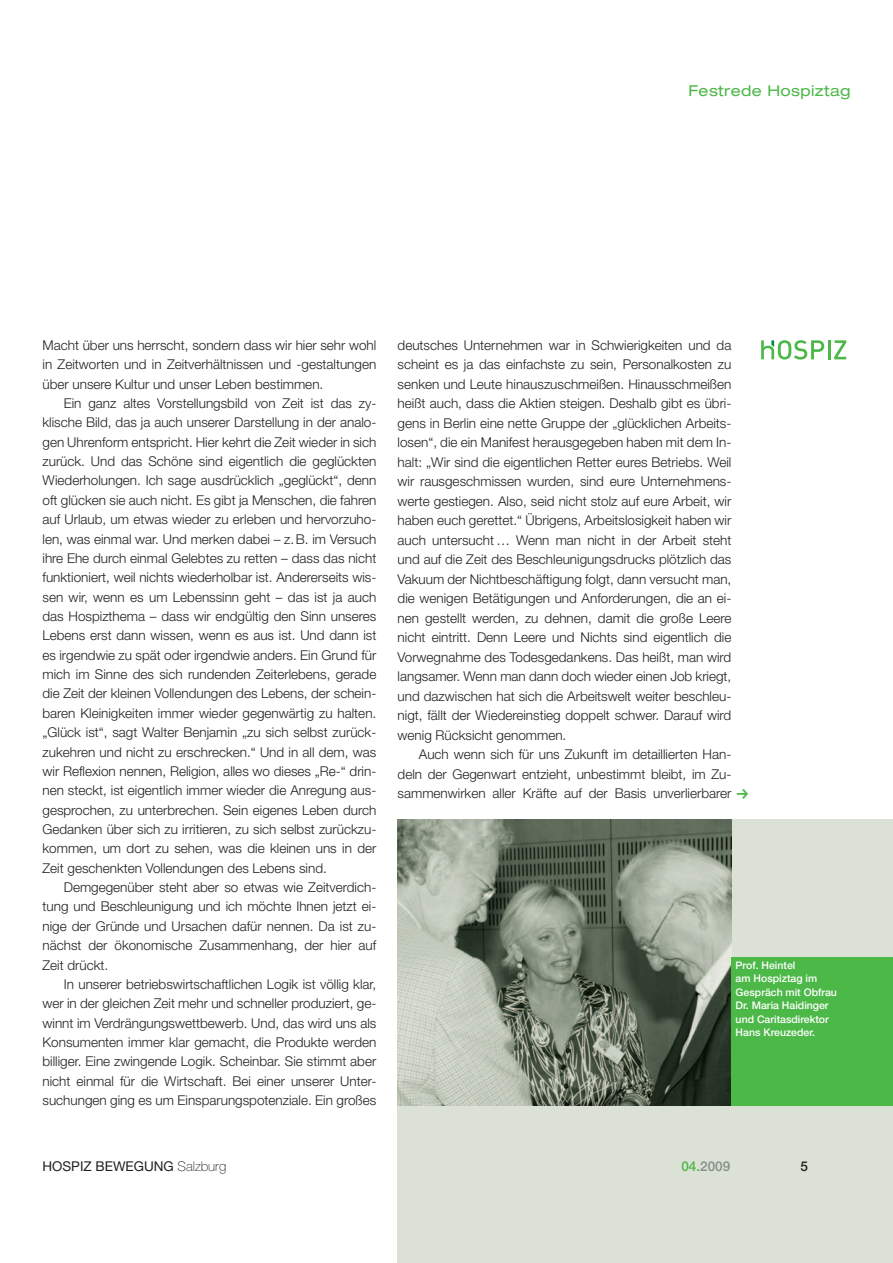
<style>
.page{position:relative;width:893px;height:1263px;background:#fff}
.page>*{position:absolute;margin:0;border:0;box-sizing:border-box;transform-origin:0 0}
.t1{font:expanded 15px "Helvetica Neue LT Std";letter-spacing:.025em;color:#4cb848}
.t2{font:300 13.5px/19.4px "Helvetica Neue LT Std";color:#231f20;text-align:justify}
.t3{font:13.5px "Helvetica Neue LT Std";color:#231f20}
.t4{font:500 13.5px "Helvetica Neue LT Std";color:#848e89}
.t5{font:500 13.5px "Helvetica Neue LT Std";color:#231f20}
.t6{font:500 10.5px/13.5px "Helvetica Neue LT Std";color:#fff}
.s1{font-weight:100}
.s2{color:#4cb848}
</style>
<div class="page">
<div style="left:398px;top:820px;width:495px;height:443px;background:#dbe1d4"></div>
<svg style="left:761px;top:340px;width:85px;height:20px"></svg>
<img style="left:398px;top:820px;width:333px;height:286px">
<div style="left:731px;top:957px;width:162px;height:149px;background:#4cb848"></div>
<p class="t1" style="left:688px;top:85px;width:163px">Festrede Hospiztag</p>
<p class="t2" style="left:43px;top:337px;width:335px">Macht über uns herrscht, sondern dass wir hier sehr wohl in Zeitworten und in Zeitverhältnissen und -gestaltungen über unsere Kultur und unser Leben bestimmen.</p>
<p class="t2" style="left:43px;top:395px;width:335px;text-indent:21px">Ein ganz altes Vorstellungsbild von Zeit ist das zy&shy;klische Bild, das ja auch unserer Darstellung in der analo&shy;gen Uhrenform entspricht. Hier kehrt die Zeit wieder in sich zurück. Und das Schöne sind eigentlich die geglückten Wiederholungen. Ich sage ausdrücklich „geglückt“, denn oft glücken sie auch nicht. Es gibt ja Menschen, die fahren auf Urlaub, um etwas wieder zu erleben und hervorzuho&shy;len, was einmal war. Und merken dabei – z.B. im Versuch ihre Ehe durch einmal Gelebtes zu retten – dass das nicht funktioniert, weil nichts wiederholbar ist. Andererseits wis&shy;sen wir, wenn es um Lebenssinn geht – das ist ja auch das Hospizthema – dass wir endgültig den Sinn unseres Lebens erst dann wissen, wenn es aus ist. Und dann ist es irgendwie zu spät oder irgendwie anders. Ein Grund für mich im Sinne des sich rundenden Zeiterlebens, gerade die Zeit der kleinen Vollendungen des Lebens, der schein&shy;baren Kleinigkeiten immer wieder gegenwärtig zu halten. „Glück ist“, sagt Walter Benjamin „zu sich selbst zurück&shy;zukehren und nicht zu erschrecken.“ Und in all dem, was wir Reflexion nennen, Religion, alles wo dieses „Re-“ drin&shy;nen steckt, ist eigentlich immer wieder die Anregung aus&shy;gesprochen, zu unterbrechen. Sein eigenes Leben durch Gedanken über sich zu irritieren, zu sich selbst zurückzu&shy;kommen, um dort zu sehen, was die kleinen uns in der Zeit geschenkten Vollendungen des Lebens sind.</p>
<p class="t2" style="left:43px;top:879px;width:335px;text-indent:21px">Demgegenüber steht aber so etwas wie Zeitverdich&shy;tung und Beschleunigung und ich möchte Ihnen jetzt ei&shy;nige der Gründe und Ursachen dafür nennen. Da ist zu&shy;nächst der ökonomische Zusammenhang, der hier auf Zeit drückt.</p>
<p class="t2" style="left:43px;top:976px;width:335px;text-indent:21px">In unserer betriebswirtschaftlichen Logik ist völlig klar, wer in der gleichen Zeit mehr und schneller produziert, ge&shy;winnt im Verdrängungswettbewerb. Und, das wird uns als Konsumenten immer klar gemacht, die Produkte werden billiger. Eine zwingende Logik. Scheinbar. Sie stimmt aber nicht einmal für die Wirtschaft. Bei einer unserer Unter&shy;suchungen ging es um Einsparungspotenziale. Ein großes</p>
<p class="t2" style="left:398px;top:337px;width:335px">deutsches Unternehmen war in Schwierigkeiten und da scheint es ja das einfachste zu sein, Personalkosten zu senken und Leute hinauszuschmeißen. Hinausschmeißen heißt auch, dass die Aktien steigen. Deshalb gibt es übri&shy;gens in Berlin eine nette Gruppe der „glücklichen Arbeits&shy;losen“, die ein Manifest herausgegeben haben mit dem In&shy;halt: „Wir sind die eigentlichen Retter eures Betriebs. Weil wir rausgeschmissen wurden, sind eure Unternehmens&shy;werte gestiegen. Also, seid nicht stolz auf eure Arbeit, wir haben euch gerettet.“ Übrigens, Arbeitslosigkeit haben wir auch untersucht … Wenn man nicht in der Arbeit steht und auf die Zeit des Beschleunigungsdrucks plötzlich das Vakuum der Nichtbeschäftigung folgt, dann versucht man, die wenigen Betätigungen und Anforderungen, die an ei&shy;nen gestellt werden, zu dehnen, damit die große Leere nicht eintritt. Denn Leere und Nichts sind eigentlich die Vorwegnahme des Todesgedankens. Das heißt, man wird langsamer. Wenn man dann doch wieder einen Job kriegt, und dazwischen hat sich die Arbeitswelt weiter beschleu&shy;nigt, fällt der Wiedereinstieg doppelt schwer. Darauf wird wenig Rücksicht genommen.</p>
<p class="t2" style="left:398px;top:746px;width:335px;text-indent:21px">Auch wenn sich für uns Zukunft im detaillierten Han&shy;deln der Gegenwart entzieht, unbestimmt bleibt, im Zu&shy;sammenwirken aller Kräfte auf der Basis unverlierbarer</p>
<p class="t6" style="left:736px;top:959px;width:103px">Prof. Heintel<br>am Hospiztag im<br>Gespräch mit Obfrau<br>Dr. Maria Haidinger und Caritasdirektor<br>Hans Kreuzeder.</p>
<p class="t3" style="left:43px;top:1161px;width:185px">HOSPIZ BEWEGUNG <span class="s1">Salzburg</span></p>
<p class="t4" style="left:681px;top:1161px;width:50px"><span class="s2">04.</span>2009</p>
<p class="t5" style="left:800px;top:1161px;width:9px">5</p>
</div>
